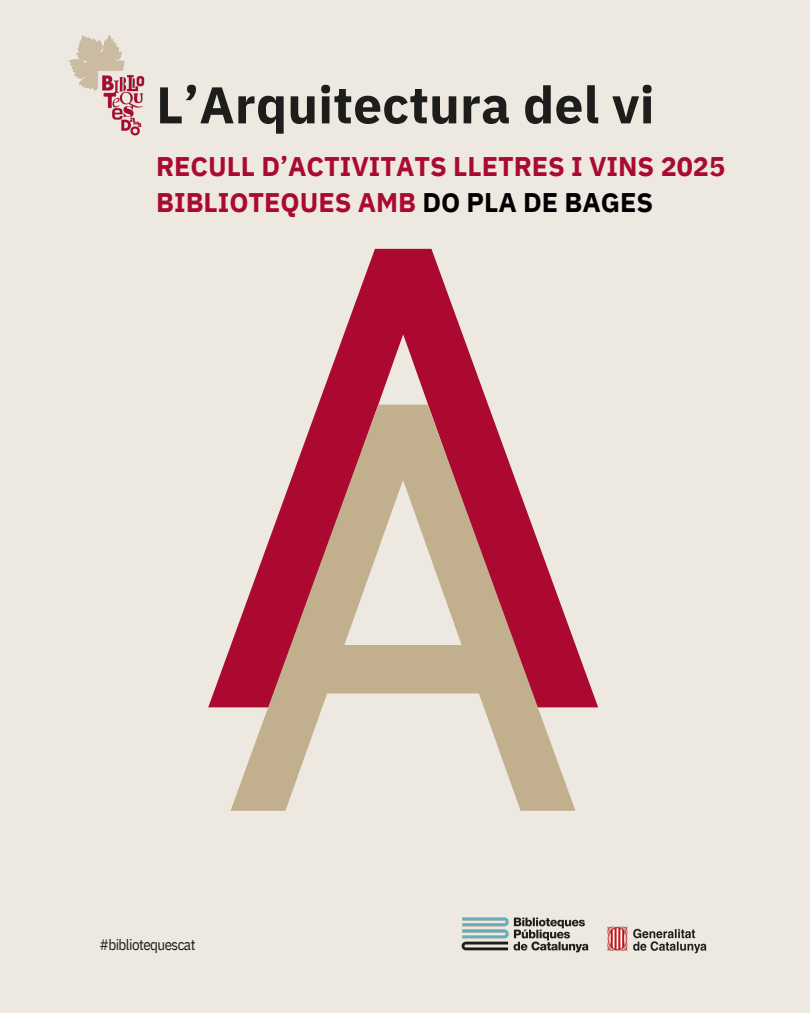
<style>
.page{position:relative;width:810px;height:1013px;background:#fff}
.page>*{position:absolute;margin:0;border:0;box-sizing:border-box;transform-origin:0 0}
.t1{font:700 51.5px "IBM Plex Sans";letter-spacing:.005em;color:#1d1d1b}
.t2{font:700 26.9px/35.5px "IBM Plex Sans";color:#aa0a30}
.t3{font:15px "IBM Plex Sans Cond";letter-spacing:-.035em;color:#1d1d1b}
.s1{color:#000}
</style>
<div class="page">
<div style="left:0;top:0;width:810px;height:1012px;background:#eee9e0"></div>
<img style="left:69px;top:34px;width:76px;height:102px">
<svg style="left:208px;top:249px;width:390px;height:458px"></svg>
<svg style="left:231px;top:404px;width:344px;height:406px"></svg>
<img style="left:461px;top:917px;width:128px;height:36px">
<img style="left:607px;top:926px;width:100px;height:28px">
<h1 class="t1" style="left:156px;top:71px;width:500px">L’Arquitectura del vi</h1>
<h2 class="t2" style="left:156px;top:148px;width:570px">RECULL D’ACTIVITATS LLETRES I VINS 2025<br>BIBLIOTEQUES AMB <span class="s1">DO PLA DE BAGES</span></h2>
<p class="t3" style="left:99px;top:934px;width:98px">#bibliotequescat</p>
</div>
